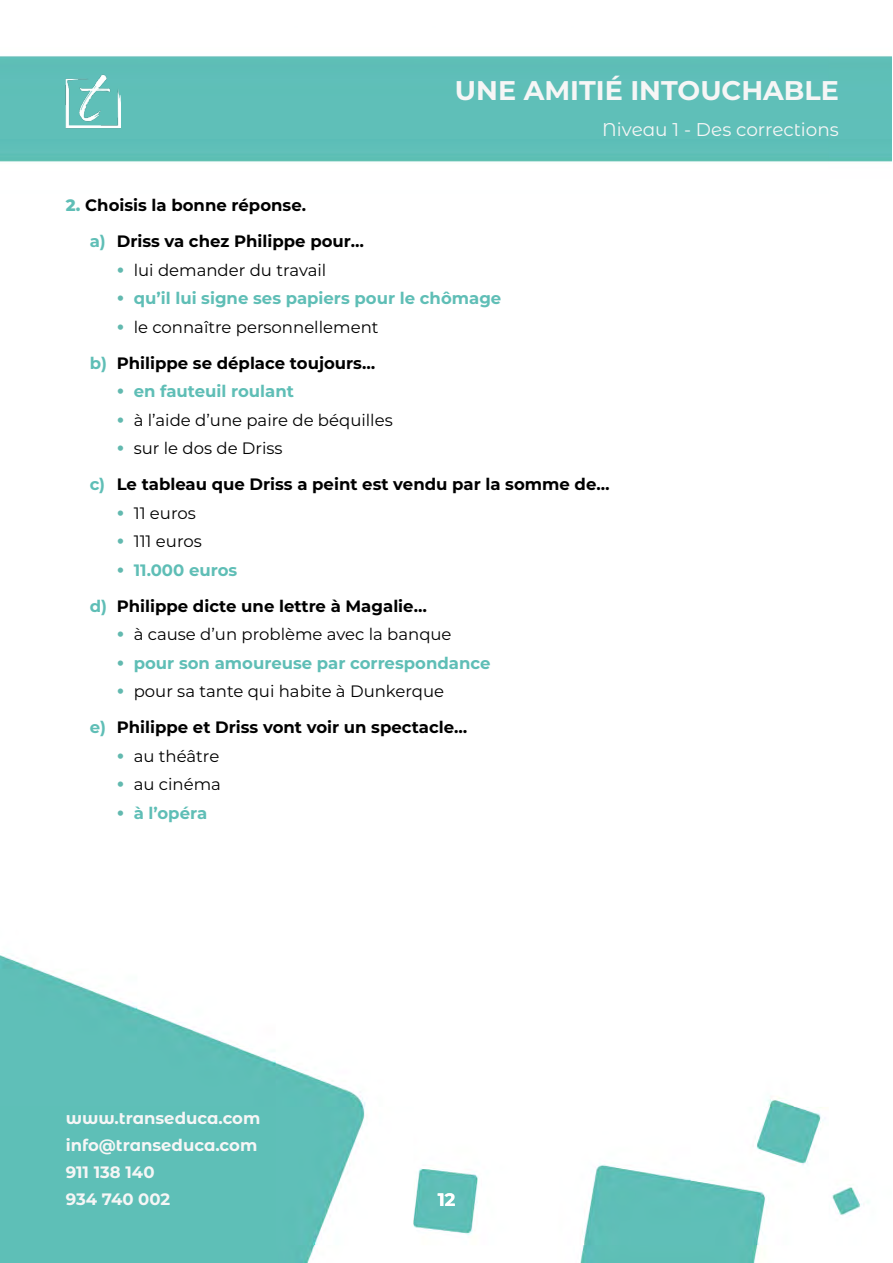
<style>
.page{position:relative;width:893px;height:1263px;background:#fff}
.page>*{position:absolute;margin:0;border:0;box-sizing:border-box;transform-origin:0 0}
.t1{font:700 27px "Montserrat";color:#f6f6f6}
.t2{font:18.45px "Montserrat Alternates";color:#f6f6f6}
.t3{font:700 18px "Montserrat";color:#fff}
.t4{font:700 16.5px/36px "Montserrat";color:#000}
.t5{font:16.5px/36px "Montserrat";color:#000;text-align:right}
.t6{font:700 16.5px "Montserrat";color:#5fbeb6}
.t7{font:700 16.5px/27px "Montserrat Alternates";color:#f6f6f6}
.s1{font-weight:800;color:#5fbeb6}
.s2{color:#5fbeb6}
.s3{font-weight:700;font-size:21px;color:#62b9af}
.s4{font-size:21px;color:#62b9af}
.s5{font-weight:700;color:#5fbeb6}
.s6{font-weight:700}
.s7{font-weight:400}
</style>
<div class="page">
<img style="left:0;top:56px;width:892px;height:1207px">
<img style="left:66px;top:74px;width:55px;height:66px">
<h1 class="t1" style="left:455px;top:71px;width:385px">UNE AMITIÉ INTOUCHABLE</h1>
<p class="t2" style="left:602px;top:117px;width:238px">Niveau 1 - Des corrections</p>
<p class="t4" style="left:90px;top:187px;width:276px;text-indent:-24px"><span class="s1">2.</span> Choisis la bonne réponse.<br><span class="s2">a)</span> Driss va chez Philippe pour…</p>
<p class="t5" style="left:117px;top:251px;width:211px"><span class="s3">•</span> lui demander du travail</p>
<p class="t6" style="left:117px;top:287px;width:386px"><span class="s4">•</span> qu’il lui signe ses papiers pour le chômage</p>
<p class="t5" style="left:90px;top:308px;width:290px"><span class="s3">•</span> le connaître personnellement<br><span class="s5">b)</span> <span class="s6">Philippe se déplace toujours…</span></p>
<p class="t6" style="left:117px;top:380px;width:179px"><span class="s4">•</span> en fauteuil roulant</p>
<p class="t5" style="left:117px;top:401px;width:278px"><span class="s3">•</span> à l’aide d’une paire de béquilles</p>
<p class="t4" style="left:90px;top:430px;width:521px;text-indent:27px"><span class="s4">•</span> <span class="s7">sur le dos de Driss<br></span><span class="s2">c)</span> Le tableau que Driss a peint est vendu par la somme de…</p>
<p class="t5" style="left:117px;top:494px;width:81px"><span class="s3">•</span> 11 euros</p>
<p class="t5" style="left:117px;top:523px;width:87px"><span class="s3">•</span> 111 euros</p>
<p class="t4" style="left:90px;top:551px;width:339px;text-indent:27px"><span class="s4">•</span> <span class="s2">11.000 euros<br>d)</span> Philippe dicte une lettre à Magalie…</p>
<p class="t5" style="left:117px;top:616px;width:336px"><span class="s3">•</span> à cause d’un problème avec la banque</p>
<p class="t6" style="left:117px;top:651px;width:375px"><span class="s4">•</span> pour son amoureuse par correspondance</p>
<p class="t4" style="left:90px;top:673px;width:379px;text-align:center"><span class="s4">•</span> <span class="s7">pour sa tante qui habite à Dunkerque<br></span><span class="s2">e)</span> Philippe et Driss vont voir un spectacle…</p>
<p class="t5" style="left:117px;top:737px;width:104px"><span class="s3">•</span> au théâtre</p>
<p class="t5" style="left:117px;top:766px;width:106px"><span class="s3">•</span> au cinéma</p>
<p class="t6" style="left:117px;top:801px;width:92px"><span class="s4">•</span> à l’opéra</p>
<p class="t7" style="left:66px;top:1104px;width:196px">www.transeduca.com info@transeduca.com<br>911 138 140<br>934 740 002</p>
<p class="t3" style="left:438px;top:1186px;width:19px">12</p>
</div>
